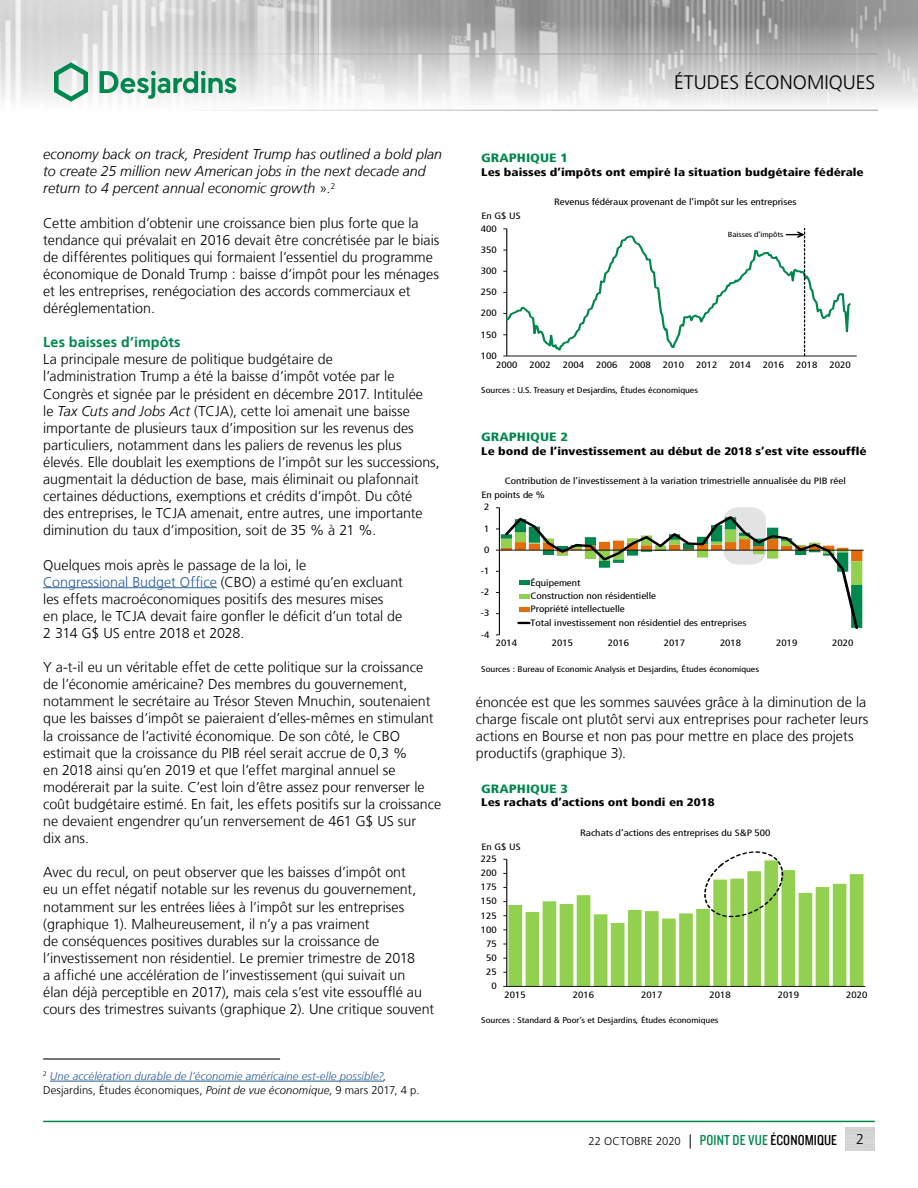
<style>
.page{position:relative;width:918px;height:1188px;background:#fff}
.page>*{position:absolute;margin:0;border:0;box-sizing:border-box;transform-origin:0 0}
.t1{font:300 19.5px "Frutiger LT";color:#000}
.t2{font:300 14.25px/17.1px "Frutiger LT";color:#000}
.t3{font:italic 300 14.25px/17.1px "Frutiger LT";color:#000}
.t4{font:700 14.25px "Frutiger LT";letter-spacing:.01em;color:#00874e}
.t5{font:900 condensed 12px "Frutiger LT";color:#00874e;scale:1.2 1}
.t6{font:italic 300 11.25px/13.5px "Frutiger LT";letter-spacing:.01em;color:#275b9b}
.t7{font:300 11.25px "Frutiger LT";letter-spacing:.01em;color:#000}
.t8{font:900 condensed 11.1px "Frutiger LT";color:#000;scale:1.2 1}
.t9{font:condensed 9.3px "Frutiger LT";color:#000;scale:1.2 1}
.t10{font:condensed 9.15px/14px "Frutiger LT";color:#000;scale:1.2 1}
.t11{font:condensed 8.25px "Frutiger LT";color:#000;scale:1.2 1}
.t12{font:condensed 7.35px "Frutiger LT";color:#000;scale:1.2 1}
.s1{font-style:normal}
.s2{font-style:italic}
.s3{color:#275b9b}
.s4{font-style:normal;color:#000}
.s5{color:#000}
.s6{font-size:14.25px}
.s7{font-family:"Knockout 29 Junior Ltweight";font-weight:400;font-size:15px;color:#00874e}
.s8{font-family:"Knockout 29 Junior Ltweight";font-weight:400;font-size:15px}
</style>
<div class="page">
<img style="left:0;top:0;width:918px;height:110px">
<hr style="left:0;top:54px;width:878px;height:1px;background:#9d9d9c">
<hr style="left:0;top:110px;width:878px;height:1px;background:#9d9d9c">
<svg style="left:54px;top:62px;width:34px;height:40px"></svg>
<svg style="left:100px;top:71px;width:136px;height:28px"></svg>
<hr style="left:43px;top:1121px;width:832px;height:1px;background:#00874e">
<hr style="left:43px;top:587px;width:174px;height:1px;background:#275b9b">
<svg style="left:508px;top:870px;width:355px;height:116px;fill:#92d050"></svg>
<hr style="left:506px;top:859px;width:1px;height:127px;background:#000">
<hr style="left:507px;top:986px;width:358px;height:1px;background:#000">
<svg style="left:697px;top:851px;width:93px;height:70px"></svg>
<hr style="left:43px;top:1058px;width:237px;height:2px;background:#4a4a49">
<hr style="left:50px;top:1081px;width:333px;height:1px;background:#275b9b">
<hr style="left:507px;top:356px;width:350px;height:1px;background:#000">
<svg style="left:503px;top:228px;width:350px;height:129px"></svg>
<hr style="left:499px;top:550px;width:365px;height:1px;background:#000">
<svg style="left:496px;top:507px;width:366px;height:129px"></svg>
<p class="t3" style="left:43px;top:146px;width:400px">economy back on track, President Trump has outlined a bold plan to create 25 million new American jobs in the next decade and return to 4 percent annual economic growth <span class="s1">».</span><sup>2</sup></p>
<p class="t2" style="left:43px;top:214px;width:398px">Cette ambition d’obtenir une croissance bien plus forte que la tendance qui prévalait en 2016 devait être concrétisée par le biais de différentes politiques qui formaient l’essentiel du programme économique de Donald Trump : baisse d’impôt pour les ménages et les entreprises, renégociation des accords commerciaux et déréglementation.</p>
<p class="t4" style="left:43px;top:334px;width:139px">Les baisses d’impôts</p>
<p class="t2" style="left:43px;top:351px;width:398px">La principale mesure de politique budgétaire de<br>l’administration Trump a été la baisse d’impôt votée par le Congrès et signée par le président en décembre 2017. Intitulée<br>le <span class="s2">Tax Cuts and Jobs Act</span> (TCJA), cette loi amenait une baisse importante de plusieurs taux d’imposition sur les revenus des particuliers, notamment dans les paliers de revenus les plus élevés. Elle doublait les exemptions de l’impôt sur les successions, augmentait la déduction de base, mais éliminait ou plafonnait certaines déductions, exemptions et crédits d’impôt. Du côté<br>des entreprises, le TCJA amenait, entre autres, une importante diminution du taux d’imposition, soit de 35 % à 21 %.</p>
<p class="t2" style="left:43px;top:556px;width:361px">Quelques mois après le passage de la loi, le<br><span class="s3">Congressional Budget Office</span> (CBO) a estimé qu’en excluant les effets macroéconomiques positifs des mesures mises<br>en place, le TCJA devait faire gonfler le déficit d’un total de 2 314 G$ US entre 2018 et 2028.</p>
<p class="t2" style="left:43px;top:659px;width:399px">Y a-t-il eu un véritable effet de cette politique sur la croissance de l’économie américaine? Des membres du gouvernement, notamment le secrétaire au Trésor Steven Mnuchin, soutenaient que les baisses d’impôt se paieraient d’elles-mêmes en stimulant la croissance de l’activité économique. De son côté, le CBO estimait que la croissance du PIB réel serait accrue de 0,3 %<br>en 2018 ainsi qu’en 2019 et que l’effet marginal annuel se modérerait par la suite. C’est loin d’être assez pour renverser le coût budgétaire estimé. En fait, les effets positifs sur la croissance ne devaient engendrer qu’un renversement de 461 G$ US sur<br>dix ans.</p>
<p class="t2" style="left:43px;top:864px;width:393px">Avec du recul, on peut observer que les baisses d’impôt ont<br>eu un effet négatif notable sur les revenus du gouvernement, notamment sur les entrées liées à l’impôt sur les entreprises (graphique 1). Malheureusement, il n’y a pas vraiment<br>de conséquences positives durables sur la croissance de l’investissement non résidentiel. Le premier trimestre de 2018<br>a affiché une accélération de l’investissement (qui suivait un<br>élan déjà perceptible en 2017), mais cela s’est vite essoufflé au cours des trimestres suivants (graphique 2). Une critique souvent</p>
<p class="t6" style="left:43px;top:1069px;width:378px"><sup>2</sup> Une accélération durable de l’économie américaine est-elle possible?<span class="s4">,<br>Desjardins, Études économiques,</span> <span class="s5">Point de vue économique</span><span class="s4">, 9 mars 2017, 4 p.</span></p>
<h1 class="t1" style="left:674px;top:72px;width:203px">ÉTUDES ÉCONOMIQUES</h1>
<p class="t5" style="left:481px;top:151px;width:74px">GRAPHIQUE 1</p>
<p class="t8" style="left:481px;top:165px;width:320px">Les baisses d’impôts ont empiré la situation budgétaire fédérale</p>
<p class="t10" style="left:481px;top:209px;width:34px">En G$ US</p>
<p class="t9" style="left:481px;top:223px;width:15px">400</p>
<p class="t10" style="left:481px;top:243px;width:15px">350</p>
<p class="t10" style="left:481px;top:264px;width:15px">300</p>
<p class="t10" style="left:481px;top:285px;width:15px">250</p>
<p class="t10" style="left:481px;top:306px;width:15px">200</p>
<p class="t10" style="left:481px;top:327px;width:15px">150</p>
<p class="t10" style="left:481px;top:349px;width:15px">100</p>
<p class="t10" style="left:554px;top:195px;width:204px">Revenus fédéraux provenant de l’impôt sur les entreprises</p>
<p class="t12" style="left:728px;top:230px;width:48px">Baisses d’impôts</p>
<p class="t10" style="left:496px;top:357px;width:19px">2000</p>
<p class="t10" style="left:529px;top:357px;width:19px">2002</p>
<p class="t10" style="left:563px;top:357px;width:19px">2004</p>
<p class="t10" style="left:596px;top:357px;width:19px">2006</p>
<p class="t10" style="left:629px;top:357px;width:19px">2008</p>
<p class="t10" style="left:663px;top:357px;width:19px">2010</p>
<p class="t10" style="left:696px;top:357px;width:19px">2012</p>
<p class="t10" style="left:729px;top:357px;width:19px">2014</p>
<p class="t10" style="left:763px;top:357px;width:19px">2016</p>
<p class="t10" style="left:796px;top:357px;width:19px">2018</p>
<p class="t10" style="left:829px;top:357px;width:19px">2020</p>
<p class="t11" style="left:481px;top:385px;width:182px">Sources : U.S. Treasury et Desjardins, Études économiques</p>
<p class="t5" style="left:481px;top:430px;width:74px">GRAPHIQUE 2</p>
<p class="t8" style="left:481px;top:444px;width:323px">Le bond de l’investissement au début de 2018 s’est vite essoufflé</p>
<p class="t10" style="left:481px;top:474px;width:305px;text-indent:23px">Contribution de l’investissement à la variation trimestrielle annualisée du PIB réel<br>En points de %</p>
<p class="t9" style="left:484px;top:502px;width:6px">2</p>
<p class="t10" style="left:484px;top:522px;width:6px">1</p>
<p class="t10" style="left:484px;top:543px;width:6px">0</p>
<p class="t10" style="left:481px;top:564px;width:9px">-1</p>
<p class="t10" style="left:481px;top:585px;width:9px">-2</p>
<p class="t10" style="left:481px;top:606px;width:9px">-3</p>
<p class="t10" style="left:481px;top:628px;width:9px">-4</p>
<p class="t10" style="left:531px;top:576px;width:43px">Équipement</p>
<p class="t9" style="left:531px;top:590px;width:106px">Construction non résidentielle</p>
<p class="t10" style="left:531px;top:603px;width:182px;line-height:13.4px">Propriété intellectuelle<br>Total investissement non résidentiel des entreprises</p>
<p class="t10" style="left:496px;top:636px;width:19px">2014</p>
<p class="t10" style="left:552px;top:636px;width:19px">2015</p>
<p class="t10" style="left:608px;top:636px;width:19px">2016</p>
<p class="t10" style="left:664px;top:636px;width:19px">2017</p>
<p class="t10" style="left:720px;top:636px;width:19px">2018</p>
<p class="t10" style="left:776px;top:636px;width:19px">2019</p>
<p class="t10" style="left:832px;top:636px;width:19px">2020</p>
<p class="t11" style="left:481px;top:664px;width:233px">Sources : Bureau of Economic Analysis et Desjardins, Études économiques</p>
<p class="t2" style="left:476px;top:693px;width:394px">énoncée est que les sommes sauvées grâce à la diminution de la charge fiscale ont plutôt servi aux entreprises pour racheter leurs actions en Bourse et non pas pour mettre en place des projets productifs (graphique 3).</p>
<p class="t5" style="left:481px;top:782px;width:74px">GRAPHIQUE 3</p>
<p class="t8" style="left:481px;top:796px;width:196px">Les rachats d’actions ont bondi en 2018</p>
<p class="t10" style="left:481px;top:840px;width:34px">En G$ US</p>
<p class="t9" style="left:481px;top:853px;width:15px">225</p>
<p class="t10" style="left:481px;top:866px;width:15px">200</p>
<p class="t10" style="left:481px;top:880px;width:15px">175</p>
<p class="t10" style="left:481px;top:894px;width:15px">150</p>
<p class="t10" style="left:481px;top:908px;width:15px">125</p>
<p class="t10" style="left:481px;top:923px;width:15px">100</p>
<p class="t10" style="left:486px;top:937px;width:10px">75</p>
<p class="t10" style="left:486px;top:951px;width:10px">50</p>
<p class="t9" style="left:486px;top:966px;width:10px">25</p>
<p class="t10" style="left:491px;top:979px;width:6px">0</p>
<p class="t10" style="left:580px;top:826px;width:160px">Rachats d’actions des entreprises du S&amp;P 500</p>
<p class="t10" style="left:505px;top:988px;width:19px">2015</p>
<p class="t10" style="left:573px;top:988px;width:19px">2016</p>
<p class="t10" style="left:641px;top:988px;width:19px">2017</p>
<p class="t10" style="left:710px;top:988px;width:19px">2018</p>
<p class="t10" style="left:778px;top:988px;width:19px">2019</p>
<p class="t10" style="left:846px;top:988px;width:19px">2020</p>
<p class="t11" style="left:481px;top:1016px;width:199px">Sources : Standard &amp; Poor’s et Desjardins, Études économiques</p>
<p class="t7" style="left:589px;top:1135px;width:250px">22 OCTOBRE 2020 <span class="s6">|</span> <span class="s7">POINT DE VUE</span> <span class="s8">ÉCONOMIQUE</span></p>
<p class="t2" style="left:856px;top:1131px;width:9px">2</p>
</div>
